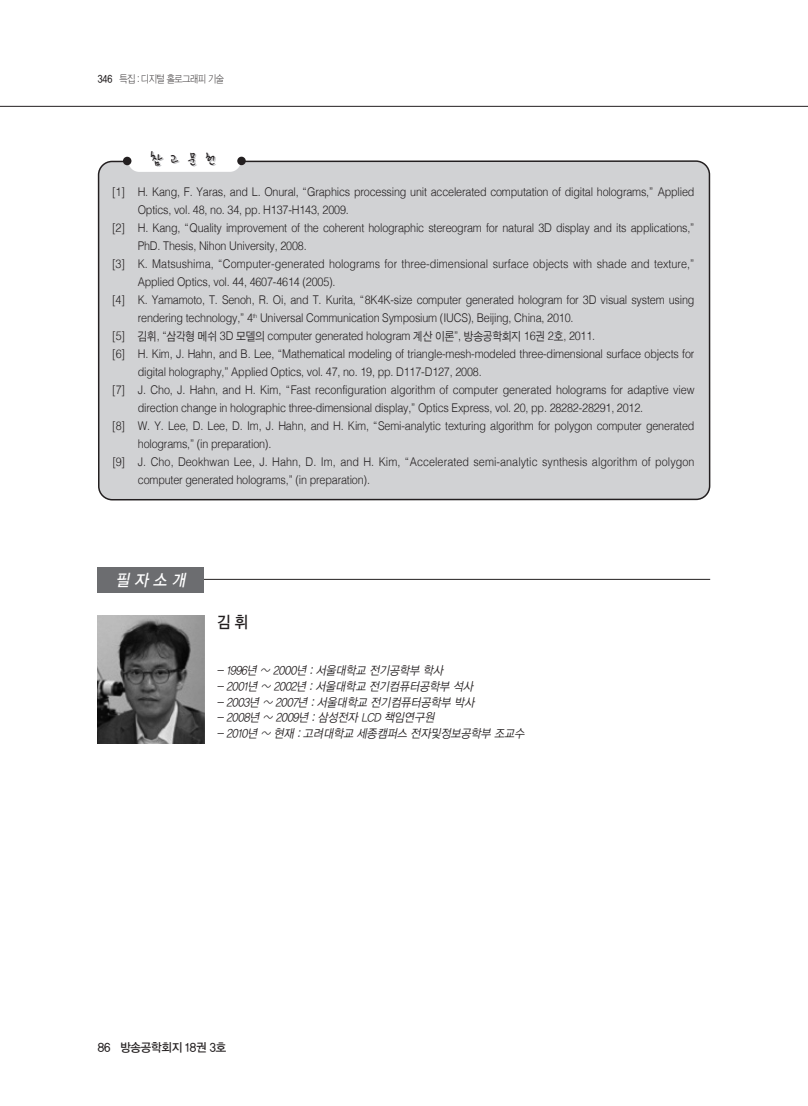
<style>
.page{position:relative;width:808px;height:1106px;background:#fff}
.page>*{position:absolute;margin:0;border:0;box-sizing:border-box;transform-origin:0 0}
.t1{font:18px "YDV Sos Std B";color:#231f20;scale:.9 1}
.t2{font:italic 16.5px "YDVYGO Std 13";color:#fff;scale:.9 1}
.t3{font:16.5px "YDVYGO Std 13";color:#231f20;scale:.9 1}
.t4{font:300 12px "Helvetica";letter-spacing:-.015em;color:#231f20;scale:.9 1}
.t5{font:italic 12px "YDVYGO Std 12";letter-spacing:.01em;color:#231f20;scale:.9 1}
.t6{font:300 12px "Helvetica";letter-spacing:.005em;color:#231f20;scale:.9 1}
.t7{font:12px "YDVYGO Std 13";letter-spacing:-.02em;color:#231f20;scale:.95 1}
.t8{font:10.5px "YDVYGO Std 11";letter-spacing:-.045em;color:#231f20;scale:.85 1}
.s1{font-family:"YDVYGO Std 13"}
.s2{font-family:"Sand Jg";font-weight:400}
</style>
<div class="page">
<hr style="left:0;top:106px;width:808px;height:1px;background:#231f20">
<div style="left:98px;top:160px;width:612px;height:340px;background:#d1d2d4"></div>
<div style="left:128px;top:150px;width:113px;height:22px;background:#fff;border-radius:11px"></div>
<svg style="left:123px;top:157px;width:8px;height:8px"></svg>
<div style="left:237px;top:157px;width:9px;height:8px;background:#231f20;border-radius:4px"></div>
<img style="left:98px;top:615px;width:106px;height:128px">
<hr style="left:200px;top:579px;width:510px;height:1px;background:#231f20">
<div style="left:98px;top:567px;width:106px;height:25px;background:#6c6d70"></div>
<p class="t8" style="left:98px;top:74px;width:150px"><span class="s1">346</span> 특집 : 디지털 홀로그래피 기술</p>
<h1 class="t1" style="left:150px;top:150px;width:75px">참고문헌</h1>
<p class="t4" style="left:112px;top:187px;width:648px">[1] H. Kang, F. Yaras, and L. Onural, “Graphics processing unit accelerated computation of digital holograms,” Applied</p>
<p class="t4" style="left:138px;top:205px;width:236px">Optics, vol. 48, no. 34, pp. H137-H143, 2009.</p>
<p class="t4" style="left:112px;top:223px;width:648px">[2] H. Kang, “Quality improvement of the coherent holographic stereogram for natural 3D display and its applications,”</p>
<p class="t4" style="left:138px;top:241px;width:189px">PhD. Thesis, Nihon University, 2008.</p>
<p class="t4" style="left:112px;top:259px;width:648px">[3] K. Matsushima, “Computer-generated holograms for three-dimensional surface objects with shade and texture,”</p>
<p class="t4" style="left:138px;top:277px;width:221px">Applied Optics, vol. 44, 4607-4614 (2005).</p>
<p class="t4" style="left:112px;top:295px;width:648px">[4] K. Yamamoto, T. Senoh, R. Oi, and T. Kurita, “8K4K-size computer generated hologram for 3D visual system using</p>
<p class="t4" style="left:138px;top:313px;width:486px">rendering technology,” 4<sup>th</sup> Universal Communication Symposium (IUCS), Beijing, China, 2010.</p>
<p class="t4" style="left:112px;top:331px;width:538px">[5] <span class="s2">김휘</span>, “<span class="s2">삼각형 메쉬</span> 3D <span class="s2">모델의</span> computer generated hologram <span class="s2">계산 이론</span>”, <span class="s2">방송공학회지</span> 16<span class="s2">권</span> 2<span class="s2">호</span>, 2011.</p>
<p class="t4" style="left:112px;top:349px;width:648px">[6] H. Kim, J. Hahn, and B. Lee, “Mathematical modeling of triangle-mesh-modeled three-dimensional surface objects for</p>
<p class="t4" style="left:138px;top:367px;width:384px">digital holography,” Applied Optics, vol. 47, no. 19, pp. D117-D127, 2008.</p>
<p class="t4" style="left:112px;top:385px;width:648px">[7] J. Cho, J. Hahn, and H. Kim, “Fast reconfiguration algorithm of computer generated holograms for adaptive view</p>
<p class="t4" style="left:138px;top:403px;width:563px">direction change in holographic three-dimensional display,” Optics Express, vol. 20, pp. 28282-28291, 2012.</p>
<p class="t4" style="left:112px;top:421px;width:648px">[8] W. Y. Lee, D. Lee, D. Im, J. Hahn, and H. Kim, “Semi-analytic texturing algorithm for polygon computer generated</p>
<p class="t4" style="left:138px;top:439px;width:150px">holograms,” (in preparation).</p>
<p class="t6" style="left:112px;top:457px;width:648px">[9] J. Cho, Deokhwan Lee, J. Hahn, D. Im, and H. Kim, “Accelerated semi-analytic synthesis algorithm of polygon</p>
<p class="t4" style="left:138px;top:475px;width:259px">computer generated holograms,” (in preparation).</p>
<h2 class="t2" style="left:116px;top:571px;width:83px">필자 소개</h2>
<h2 class="t3" style="left:217px;top:613px;width:36px">김 휘</h2>
<p class="t5" style="left:217px;top:664px;width:253px">- 1996년 ~ 2000년 : 서울대학교 전기공학부 학사</p>
<p class="t5" style="left:217px;top:680px;width:286px">- 2001년 ~ 2002년 : 서울대학교 전기컴퓨터공학부 석사</p>
<p class="t5" style="left:217px;top:696px;width:288px">- 2003년 ~ 2007년 : 서울대학교 전기컴퓨터공학부 박사</p>
<p class="t5" style="left:217px;top:712px;width:246px">- 2008년 ~ 2009년 : 삼성전자 LCD 책임연구원</p>
<p class="t5" style="left:217px;top:727px;width:346px">- 2010년 ~ 현재 : 고려대학교 세종캠퍼스 전자및정보공학부 조교수</p>
<p class="t7" style="left:98px;top:1041px;width:137px">86 방송공학회지 18권 3호</p>
</div>
